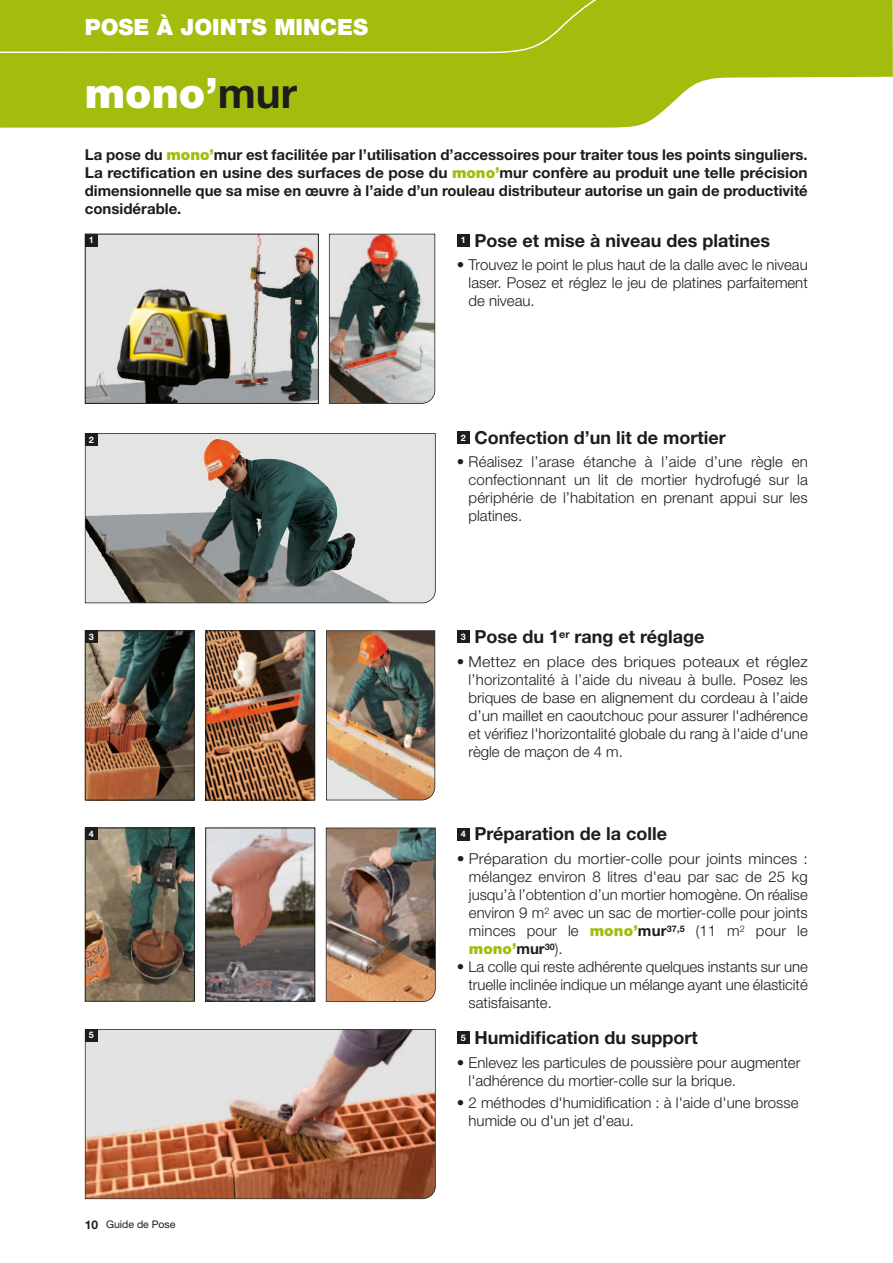
<style>
.page{position:relative;width:893px;height:1263px;background:#fff}
.page>*{position:absolute;margin:0;border:0;box-sizing:border-box;transform-origin:0 0}
.t1{font:900 42px "Helvetica Neue";color:#fff}
.t2{font:900 22.5px "Helvetica Neue";color:#fff}
.t3{font:700 18px "Helvetica Neue LT Std";color:#1d1d1b}
.t4{font:300 15px/18px "Helvetica Neue LT Std";color:#1d1d1b;text-align:justify}
.t5{font:700 15px/18px "Helvetica Neue LT Std";color:#1d1d1b;text-align:justify}
.t6{font:300 15px/18px "Helvetica Neue LT Std";color:#1d1d1b;text-align:justify;scale:1.04 1}
.t7{font:900 15px "Helvetica Neue";color:#a3bc0d}
.t8{font:700 12px "Helvetica Neue LT Std";color:#1d1d1b}
.t9{font:10.5px "Helvetica Neue";color:#1d1d1b}
.t10{font:700 9px "Helvetica Neue LT Std";color:#fff}
.s1{font-family:"Helvetica Neue LT Std";font-weight:700;color:#1d1d1b}
.s2{font-family:"Helvetica Neue";font-weight:900;color:#a3bc0d}
.s3{font-weight:700}
.s4{font-family:"Helvetica Neue LT Std";font-weight:300;color:#1d1d1b}
</style>
<div class="page">
<svg style="left:0;top:0;width:892px;height:128px;background:#b0c52f"></svg>
<img style="left:87px;top:236px;width:230px;height:166px">
<div style="left:85px;top:234px;width:234px;height:170px;border:1px solid #1d1d1b"></div>
<img style="left:329px;top:234px;width:106px;height:170px">
<svg style="left:85px;top:433px;width:351px;height:170px;background:#a3a5a1"></svg>
<img style="left:85px;top:1029px;width:351px;height:170px">
<div style="left:85px;top:234px;width:13px;height:12px;background:#1d1d1b"></div>
<div style="left:85px;top:433px;width:13px;height:13px;background:#1d1d1b"></div>
<img style="left:87px;top:632px;width:106px;height:166px">
<div style="left:85px;top:630px;width:110px;height:170px;border:1px solid #1d1d1b"></div>
<img style="left:207px;top:632px;width:106px;height:166px">
<div style="left:205px;top:630px;width:110px;height:170px;border:1px solid #1d1d1b"></div>
<div style="left:457px;top:234px;width:12px;height:13px;background:#1d1d1b"></div>
<div style="left:457px;top:431px;width:12px;height:13px;background:#1d1d1b"></div>
<div style="left:457px;top:631px;width:12px;height:12px;background:#1d1d1b"></div>
<div style="left:457px;top:828px;width:12px;height:12px;background:#1d1d1b"></div>
<img style="left:326px;top:630px;width:109px;height:170px">
<div style="left:85px;top:630px;width:13px;height:13px;background:#1d1d1b"></div>
<img style="left:87px;top:830px;width:106px;height:170px">
<div style="left:85px;top:828px;width:110px;height:174px;border:1px solid #1d1d1b"></div>
<img style="left:207px;top:830px;width:106px;height:170px">
<div style="left:205px;top:828px;width:110px;height:174px;border:1px solid #1d1d1b"></div>
<img style="left:326px;top:828px;width:110px;height:174px">
<div style="left:85px;top:828px;width:13px;height:12px;background:#1d1d1b"></div>
<div style="left:85px;top:1029px;width:13px;height:13px;background:#1d1d1b"></div>
<div style="left:457px;top:1031px;width:12px;height:13px;background:#1d1d1b"></div>
<div style="left:0;top:0;width:643px;height:53px;background:#a3bc0d"></div>
<h2 class="t2" style="left:85px;top:19px;width:285px">POSE À JOINTS MINCES</h2>
<h1 class="t1" style="left:85px;top:78px;width:214px">mono’<span class="s1">mur</span></h1>
<p class="t5" style="left:85px;top:147px;width:724px">La pose du <span class="s2">mono’</span>mur est facilitée par l’utilisation d’accessoires pour traiter tous les points singuliers.<br>La rectification en usine des surfaces de pose du <span class="s2">mono’</span>mur confère au produit une telle précision dimensionnelle que sa mise en œuvre à l’aide d’un rouleau distributeur autorise un gain de productivité considérable.</p>
<p class="t10" style="left:89px;top:237px;width:7px">1</p>
<p class="t3" style="left:474px;top:234px;width:297px">Pose et mise à niveau des platines</p>
<p class="t4" style="left:469px;top:257px;width:341px;text-indent:-12px">• Trouvez le point le plus haut de la dalle avec le niveau laser. Posez et réglez le jeu de platines parfaitement de niveau.</p>
<p class="t10" style="left:461px;top:237px;width:7px">1</p>
<p class="t10" style="left:89px;top:436px;width:7px">2</p>
<p class="t3" style="left:474px;top:431px;width:253px">Confection d’un lit de mortier</p>
<p class="t4" style="left:469px;top:455px;width:341px;text-indent:-12px">• Réalisez l’arase étanche à l’aide d’une règle en confectionnant un lit de mortier hydrofugé sur la périphérie de l’habitation en prenant appui sur les platines.</p>
<p class="t10" style="left:461px;top:434px;width:7px">2</p>
<p class="t10" style="left:89px;top:633px;width:7px">3</p>
<p class="t3" style="left:474px;top:630px;width:232px">Pose du 1<sup>er</sup> rang et réglage</p>
<p class="t4" style="left:469px;top:654px;width:341px;text-indent:-12px">• Mettez en place des briques poteaux et réglez l’horizontalité à l’aide du niveau à bulle. Posez les briques de base en alignement du cordeau à l’aide d’un maillet en caoutchouc pour assurer l'adhérence et vérifiez l'horizontalité globale du rang à l'aide d'une règle de maçon de 4 m.</p>
<p class="t10" style="left:461px;top:633px;width:7px">3</p>
<p class="t10" style="left:89px;top:831px;width:7px">4</p>
<p class="t3" style="left:474px;top:828px;width:194px">Préparation de la colle</p>
<p class="t6" style="left:469px;top:851px;width:327px;text-indent:-12px">• Préparation du mortier-colle pour joints minces : mélangez environ 8 litres d'eau par sac de 25 kg jusqu’à l’obtention d’un mortier homogène. On réalise environ 9 m<sup>2</sup> avec un sac de mortier-colle pour joints minces pour le <span class="s2">mono’</span><span class="s3">mur</span><sup>37,5</sup> (11 m<sup>2</sup> pour le</p>
<p class="t7" style="left:469px;top:943px;width:95px">mono’<span class="s1">mur</span><sup>30</sup><span class="s4">).</span></p>
<p class="t4" style="left:469px;top:959px;width:341px;text-indent:-12px">• La colle qui reste adhérente quelques instants sur une truelle inclinée indique un mélange ayant une élasticité satisfaisante.</p>
<p class="t10" style="left:461px;top:831px;width:7px">4</p>
<p class="t10" style="left:89px;top:1032px;width:7px">5</p>
<p class="t3" style="left:474px;top:1031px;width:225px">Humidification du support</p>
<p class="t4" style="left:469px;top:1055px;width:333px;text-indent:-12px">• Enlevez les particules de poussière pour augmenter l'adhérence du mortier-colle sur la brique.</p>
<p class="t4" style="left:469px;top:1095px;width:331px;text-indent:-12px">• 2 méthodes d'humidification : à l'aide d'une brosse humide ou d'un jet d'eau.</p>
<p class="t10" style="left:461px;top:1034px;width:7px">5</p>
<p class="t8" style="left:85px;top:1220px;width:15px">10</p>
<p class="t9" style="left:106px;top:1220px;width:71px">Guide de Pose</p>
</div>
